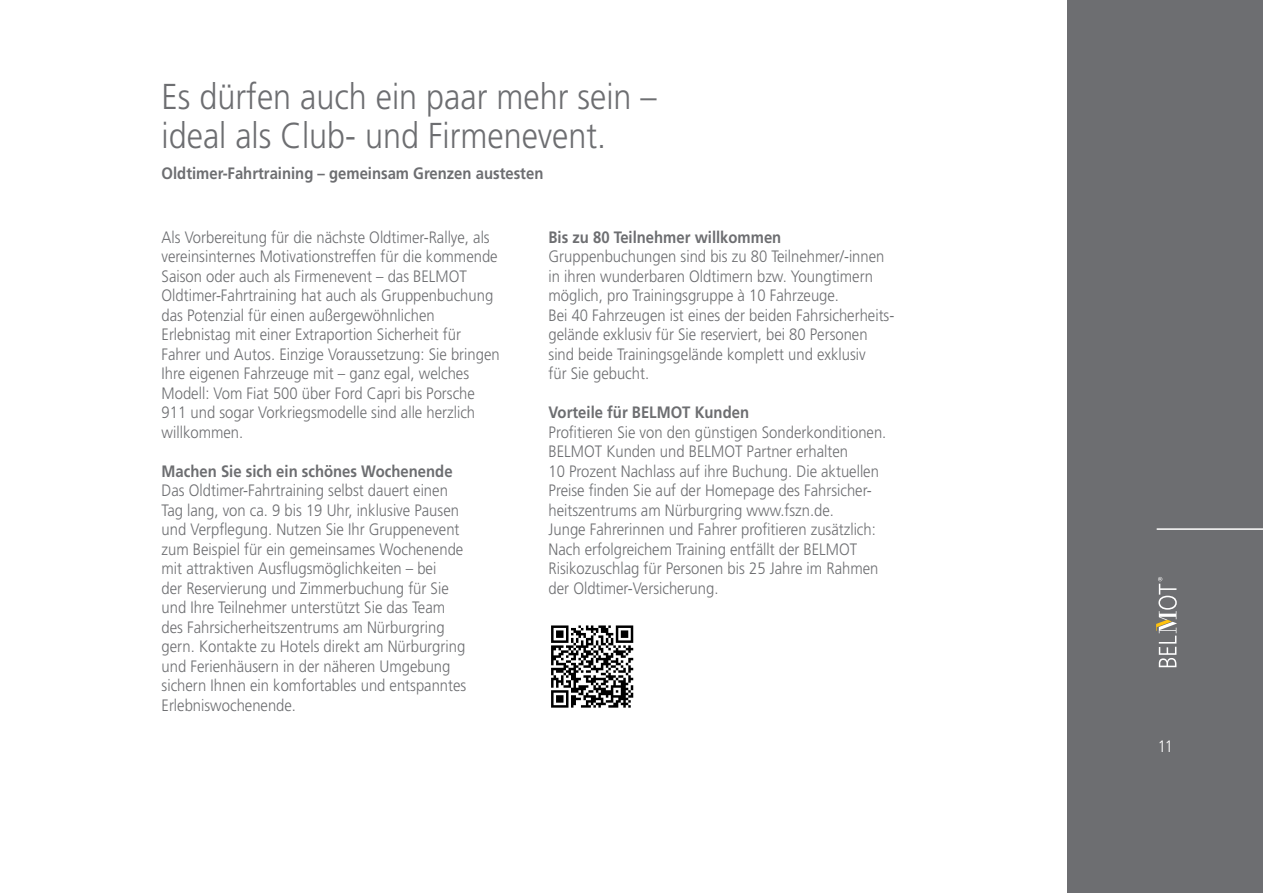
<style>
.page{position:relative;width:1263px;height:893px;background:#fff}
.page>*{position:absolute;margin:0;border:0;box-sizing:border-box;transform-origin:0 0}
.t1{font:300 36px/39px "Frutiger";color:#6d6e71;scale:.9 1}
.t2{font:300 16.5px/19.5px "Frutiger";color:#6d6e71;scale:.9 1}
.t3{font:700 16.5px "Frutiger";color:#6d6e71;scale:.9 1}
.t4{font:300 16.5px "Frutiger";color:#fff;scale:.9 1}
</style>
<div class="page">
<div style="left:1067px;top:0;width:196px;height:893px;background:#6d6e71"></div>
<hr style="left:1157px;top:528px;width:106px;height:2px;background:#fff">
<svg style="left:1156px;top:577px;width:21px;height:90px"></svg>
<svg style="left:551px;top:625px;width:82px;height:83px"></svg>
<h1 class="t1" style="left:162px;top:77px;width:552px">Es dürfen auch ein paar mehr sein – ideal als Club- und Firmenevent.</h1>
<p class="t3" style="left:162px;top:163px;width:426px">Oldtimer-Fahrtraining – gemeinsam Grenzen austesten</p>
<p class="t2" style="left:162px;top:227px;width:377px">Als Vorbereitung für die nächste Oldtimer-Rallye, als vereinsinternes Motivationstreffen für die kommende Saison oder auch als Firmenevent – das BELMOT Oldtimer-Fahrtraining hat auch als Gruppenbuchung das Potenzial für einen außergewöhnlichen Erlebnistag mit einer Extraportion Sicherheit für Fahrer und Autos. Einzige Voraussetzung: Sie bringen Ihre eigenen Fahrzeuge mit – ganz egal, welches Modell: Vom Fiat 500 über Ford Capri bis Porsche 911 und sogar Vorkriegsmodelle sind alle herzlich willkommen.</p>
<p class="t3" style="left:162px;top:461px;width:325px">Machen Sie sich ein schönes Wochenende</p>
<p class="t2" style="left:162px;top:481px;width:340px">Das Oldtimer-Fahrtraining selbst dauert einen Tag lang, von ca. 9 bis 19 Uhr, inklusive Pausen und Verpflegung. Nutzen Sie Ihr Gruppenevent zum Beispiel für ein gemeinsames Wochenende mit attraktiven Ausflugsmöglichkeiten – bei<br>der Reservierung und Zimmerbuchung für Sie und Ihre Teilnehmer unterstützt Sie das Team des Fahrsicherheitszentrums am Nürburgring gern. Kontakte zu Hotels direkt am Nürburgring und Ferienhäusern in der näheren Umgebung sichern Ihnen ein komfortables und entspanntes Erlebniswochenende.</p>
<p class="t3" style="left:549px;top:227px;width:260px">Bis zu 80 Teilnehmer willkommen</p>
<p class="t2" style="left:549px;top:247px;width:386px">Gruppenbuchungen sind bis zu 80 Teilnehmer/-innen in ihren wunderbaren Oldtimern bzw. Youngtimern möglich, pro Trainingsgruppe à 10 Fahrzeuge.<br>Bei 40 Fahrzeugen ist eines der beiden Fahrsicherheits&shy;gelände exklusiv für Sie reserviert, bei 80 Personen sind beide Trainingsgelände komplett und exklusiv<br>für Sie gebucht.</p>
<p class="t3" style="left:549px;top:403px;width:224px">Vorteile für BELMOT Kunden</p>
<p class="t2" style="left:549px;top:422px;width:377px">Profitieren Sie von den günstigen Sonderkonditionen.<br>BELMOT Kunden und BELMOT Partner erhalten<br>10 Prozent Nachlass auf ihre Buchung. Die aktuellen Preise finden Sie auf der Homepage des Fahrsicher&shy;heitszentrums am Nürburgring www.fszn.de.<br>Junge Fahrerinnen und Fahrer profitieren zusätzlich:<br>Nach erfolgreichem Training entfällt der BELMOT Risikozuschlag für Personen bis 25 Jahre im Rahmen der Oldtimer-Versicherung.</p>
<p class="t4" style="left:1158px;top:736px;width:19px">11</p>
</div>
